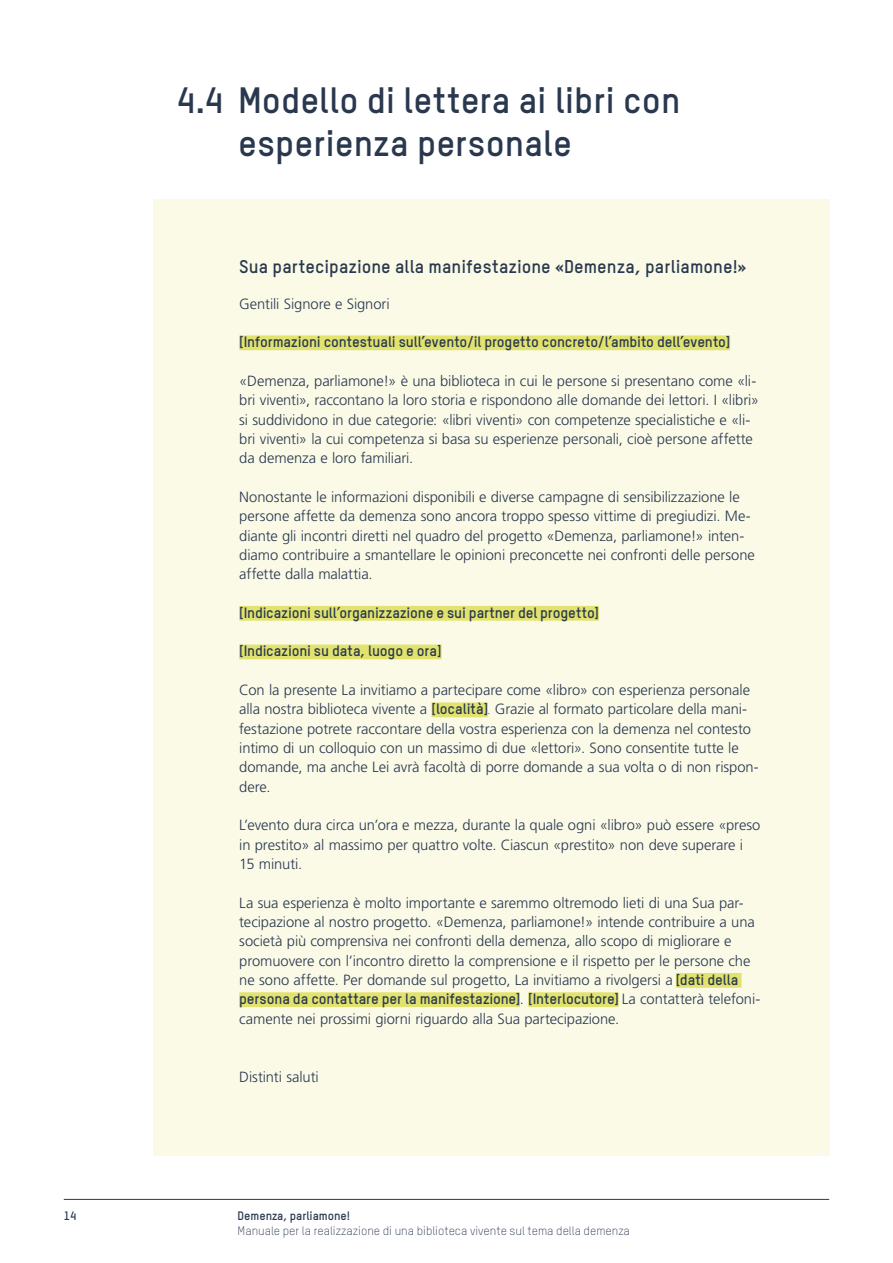
<style>
.page{position:relative;width:893px;height:1263px;background:#fff}
.page>*{position:absolute;margin:0;border:0;box-sizing:border-box;transform-origin:0 0}
.Titel{font:700 36px/43.2px "TSTAR";letter-spacing:.005em;color:#2a384f}
.t1{font:700 18.15px "TSTAR";letter-spacing:.005em;color:#2a384f}
.t2{font:300 14.7px/19.4px "Frutiger";letter-spacing:-.005em;color:#2a384f}
.t3{font:700 14.7px "TSTAR";letter-spacing:-.005em;color:#2a384f}
.t4{font:300 12px "TSTAR";color:#2a384f}
.t5{font:700 12px "TSTAR";color:#2a384f}
.s1{font-family:"TSTAR";font-weight:700}
.s2{font-size:10.8px}
</style>
<div class="page">
<hr style="left:64px;top:1199px;width:765px;height:1px;background:#2a384f">
<div style="left:153px;top:199px;width:676px;height:957px;background:#fafae7"></div>
<div style="left:239px;top:335px;width:491px;height:15px;background:#e2e36e"></div>
<div style="left:239px;top:606px;width:360px;height:15px;background:#e2e36e"></div>
<div style="left:239px;top:644px;width:203px;height:15px;background:#e2e36e"></div>
<div style="left:432px;top:702px;width:56px;height:15px;background:#e2e36e"></div>
<div style="left:676px;top:973px;width:65px;height:15px;background:#e2e36e"></div>
<div style="left:239px;top:992px;width:281px;height:15px;background:#e2e36e"></div>
<div style="left:528px;top:992px;width:91px;height:15px;background:#e2e36e"></div>
<p class="t5" style="left:64px;top:1208px;width:14px">14</p>
<p class="Titel" style="left:238px;top:78px;width:444px;text-indent:-62px">4.4 Modello di lettera ai libri con esperienza personale</p>
<p class="t1" style="left:239px;top:255px;width:509px">Sua partecipazione alla manifestazione «Demenza, parliamone!»</p>
<p class="t2" style="left:239px;top:294px;width:152px">Gentili Signore e Signori</p>
<p class="t3" style="left:239px;top:333px;width:492px">[Informazioni contestuali sull’evento/il progetto concreto/l’ambito dell’evento]</p>
<p class="t2" style="left:239px;top:371px;width:521px">«Demenza, parliamone!» è una biblioteca in cui le persone si presentano come «li&shy;bri viventi», raccontano la loro storia e rispondono alle domande dei lettori. I «libri» si suddividono in due categorie: «libri viventi» con competenze specialistiche e «li&shy;bri viventi» la cui competenza si basa su esperienze personali, cioè persone affette da demenza e loro familiari.</p>
<p class="t2" style="left:239px;top:487px;width:517px">Nonostante le informazioni disponibili e diverse campagne di sensibilizzazione le persone affette da demenza sono ancora troppo spesso vittime di pregiudizi. Me&shy;diante gli incontri diretti nel quadro del progetto «Demenza, parliamone!» inten&shy;diamo contribuire a smantellare le opinioni preconcette nei confronti delle persone affette dalla malattia.</p>
<p class="t3" style="left:239px;top:603px;width:361px">[Indicazioni sull’organizzazione e sui partner del progetto]</p>
<p class="t3" style="left:239px;top:642px;width:204px">[Indicazioni su data, luogo e ora]</p>
<p class="t2" style="left:239px;top:680px;width:521px">Con la presente La invitiamo a partecipare come «libro» con esperienza personale alla nostra biblioteca vivente a <span class="s1">[località]</span><span class="s2">.</span> Grazie al formato particolare della mani&shy;festazione potrete raccontare della vostra esperienza con la demenza nel contesto intimo di un colloquio con un massimo di due «lettori». Sono consentite tutte le domande, ma anche Lei avrà facoltà di porre domande a sua volta o di non rispon&shy;dere.</p>
<p class="t2" style="left:239px;top:815px;width:523px">L’evento dura circa un’ora e mezza, durante la quale ogni «libro» può essere «preso in prestito» al massimo per quattro volte. Ciascun «prestito» non deve superare i<br>15 minuti.</p>
<p class="t2" style="left:239px;top:893px;width:523px">La sua esperienza è molto importante e saremmo oltremodo lieti di una Sua par&shy;tecipazione al nostro progetto. «Demenza, parliamone!» intende contribuire a una società più comprensiva nei confronti della demenza, allo scopo di migliorare e promuovere con l’incontro diretto la comprensione e il rispetto per le persone che ne sono affette. Per domande sul progetto, La invitiamo a rivolgersi a <span class="s1">[dati della persona da contattare per la manifestazione]</span>. <span class="s1">[Interlocutore]</span> La contatterà telefoni&shy;camente nei prossimi giorni riguardo alla Sua partecipazione.</p>
<p class="t2" style="left:239px;top:1067px;width:81px">Distinti saluti</p>
<p class="t5" style="left:238px;top:1208px;width:114px">Demenza, parliamone!</p>
<p class="t4" style="left:238px;top:1223px;width:394px">Manuale per la realizzazione di una biblioteca vivente sul tema della demenza</p>
</div>
